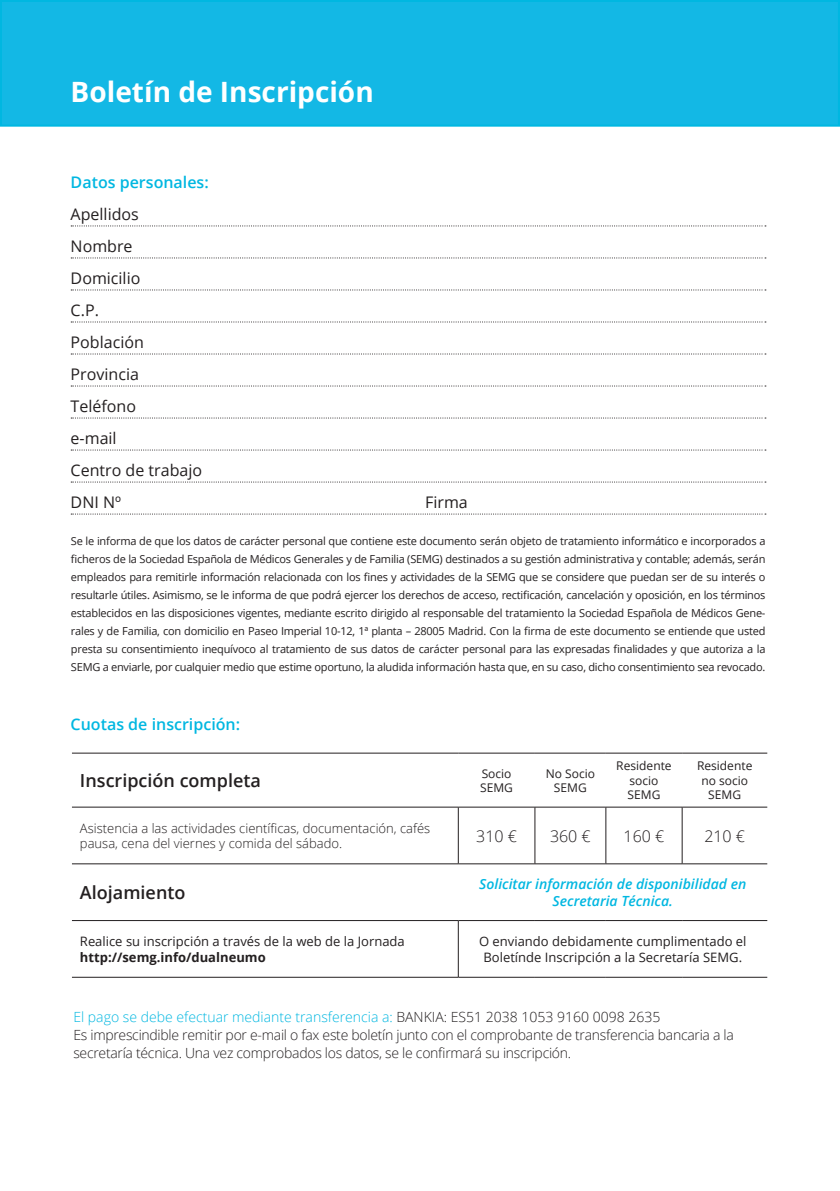
<style>
.page{position:relative;width:840px;height:1191px;background:#fff}
.page>*{position:absolute;margin:0;border:0;box-sizing:border-box;transform-origin:0 0}
.Título_3{font:700 28px "Open Sans";color:#fff}
.Texto_Tabla{font:600 18px "Open Sans";color:#231f20}
.Datos_Subrayados{font:16px "Open Sans";color:#231f20}
.Título_2{font:600 16px "Open Sans";color:#00b7e1}
.Texto_Tabla-2{font:300 16px "Open Sans";color:#231f20}
.Texto_Tabla-3{font:300 14px "Open Sans";letter-spacing:-.02em;color:#231f20}
.Título_2-2{font:300 14px "Open Sans";color:#00b7e1}
.Título_2-3{font:italic 600 14px/16.8px "Open Sans";color:#00b7e1;text-align:center}
.Texto_Tabla-4{font:13px/15.6px "Open Sans";color:#231f20;text-align:center}
.Texto_Tabla-5{font:300 13px/15.6px "Open Sans";color:#231f20}
.Texto_Tabla-6{font:700 13px "Open Sans";color:#231f20}
.Texto_Tabla-7{font:12px/14.4px "Open Sans";color:#231f20;text-align:center}
.nota{font:11px/18px "Open Sans";letter-spacing:-.02em;color:#231f20;text-align:justify}
.s1{color:#231f20}
</style>
<div class="page">
<div style="left:1px;top:1px;width:837px;height:125px;background:#13b8e5"></div>
<div style="left:0;top:0;width:839px;height:127px;border:2px solid #00b7e1"></div>
<hr style="left:72px;top:863px;width:386px;height:1px;background:#231f20">
<hr style="left:458px;top:863px;width:76px;height:1px;background:#231f20">
<hr style="left:534px;top:863px;width:71px;height:1px;background:#231f20">
<hr style="left:605px;top:863px;width:76px;height:1px;background:#231f20">
<hr style="left:681px;top:863px;width:85px;height:1px;background:#231f20">
<hr style="left:72px;top:920px;width:386px;height:1px;background:#231f20">
<hr style="left:458px;top:920px;width:76px;height:1px;background:#231f20">
<hr style="left:534px;top:920px;width:71px;height:1px;background:#231f20">
<hr style="left:605px;top:920px;width:76px;height:1px;background:#231f20">
<hr style="left:681px;top:920px;width:85px;height:1px;background:#231f20">
<hr style="left:72px;top:977px;width:386px;height:1px;background:#231f20">
<hr style="left:458px;top:977px;width:76px;height:1px;background:#231f20">
<hr style="left:534px;top:977px;width:71px;height:1px;background:#231f20">
<hr style="left:605px;top:977px;width:76px;height:1px;background:#231f20">
<hr style="left:681px;top:977px;width:85px;height:1px;background:#231f20">
<hr style="left:72px;top:753px;width:386px;height:1px;background:#231f20">
<hr style="left:458px;top:753px;width:76px;height:1px;background:#231f20">
<hr style="left:534px;top:753px;width:71px;height:1px;background:#231f20">
<hr style="left:605px;top:753px;width:76px;height:1px;background:#231f20">
<hr style="left:681px;top:753px;width:85px;height:1px;background:#231f20">
<hr style="left:72px;top:806px;width:386px;height:1px;background:#231f20">
<hr style="left:458px;top:806px;width:76px;height:1px;background:#231f20">
<hr style="left:534px;top:806px;width:71px;height:1px;background:#231f20">
<hr style="left:605px;top:806px;width:76px;height:1px;background:#231f20">
<hr style="left:681px;top:806px;width:85px;height:1px;background:#231f20">
<hr style="left:534px;top:807px;width:1px;height:56px;background:#231f20">
<hr style="left:605px;top:807px;width:1px;height:56px;background:#231f20">
<hr style="left:681px;top:807px;width:1px;height:56px;background:#231f20">
<hr style="left:457px;top:920px;width:1px;height:57px;background:#231f20">
<hr style="left:457px;top:807px;width:1px;height:56px;background:#231f20">
<svg style="left:71px;top:225px;width:694px;height:1px"></svg>
<svg style="left:71px;top:257px;width:694px;height:1px"></svg>
<svg style="left:71px;top:289px;width:694px;height:1px"></svg>
<svg style="left:71px;top:321px;width:694px;height:1px"></svg>
<svg style="left:71px;top:353px;width:694px;height:1px"></svg>
<svg style="left:71px;top:385px;width:694px;height:1px"></svg>
<svg style="left:71px;top:417px;width:694px;height:1px"></svg>
<svg style="left:71px;top:449px;width:694px;height:1px"></svg>
<svg style="left:71px;top:481px;width:694px;height:1px"></svg>
<svg style="left:71px;top:513px;width:694px;height:1px"></svg>
<p class="Título_3" style="left:71px;top:72px;width:304px">Boletín de Inscripción</p>
<p class="Título_2" style="left:71px;top:171px;width:139px">Datos personales:</p>
<p class="Datos_Subrayados" style="left:71px;top:203px;width:70px">Apellidos</p>
<p class="Datos_Subrayados" style="left:71px;top:235px;width:63px">Nombre</p>
<p class="Datos_Subrayados" style="left:71px;top:267px;width:71px">Domicilio</p>
<p class="Datos_Subrayados" style="left:71px;top:299px;width:30px">C.P.</p>
<p class="Datos_Subrayados" style="left:71px;top:331px;width:75px">Población</p>
<p class="Datos_Subrayados" style="left:71px;top:363px;width:70px">Provincia</p>
<p class="Datos_Subrayados" style="left:71px;top:395px;width:67px">Teléfono</p>
<p class="Datos_Subrayados" style="left:71px;top:427px;width:48px">e-mail</p>
<p class="Datos_Subrayados" style="left:71px;top:459px;width:133px">Centro de trabajo</p>
<p class="Datos_Subrayados" style="left:71px;top:491px;width:52px">DNI Nº</p>
<p class="Datos_Subrayados" style="left:425px;top:491px;width:44px">Firma</p>
<p class="nota" style="left:71px;top:531px;width:695px">Se le informa de que los datos de carácter personal que contiene este documento serán objeto de tratamiento informático e incorporados a ficheros de la Sociedad Española de Médicos Generales y de Familia (SEMG) destinados a su gestión administrativa y contable; además, serán empleados para remitirle información relacionada con los fines y actividades de la SEMG que se considere que puedan ser de su interés o resultarle útiles. Asimismo, se le informa de que podrá ejercer los derechos de acceso, rectificación, cancelación y oposición, en los términos establecidos en las disposiciones vigentes, mediante escrito dirigido al responsable del tratamiento la Sociedad Española de Médicos Gene&shy;rales y de Familia, con domicilio en Paseo Imperial 10-12, 1ª planta – 28005 Madrid. Con la firma de este documento se entiende que usted presta su consentimiento inequívoco al tratamiento de sus datos de carácter personal para las expresadas finalidades y que autoriza a la SEMG a enviarle, por cualquier medio que estime oportuno, la aludida información hasta que, en su caso, dicho consentimiento sea revocado.</p>
<p class="Título_2" style="left:71px;top:713px;width:171px">Cuotas de inscripción:</p>
<p class="Texto_Tabla" style="left:80px;top:768px;width:182px">Inscripción completa</p>
<p class="Texto_Tabla-7" style="left:481px;top:765px;width:31px">Socio</p>
<p class="Texto_Tabla-7" style="left:480px;top:780px;width:34px">SEMG</p>
<p class="Texto_Tabla-7" style="left:545px;top:765px;width:51px">No Socio</p>
<p class="Texto_Tabla-7" style="left:553px;top:780px;width:34px">SEMG</p>
<p class="Texto_Tabla-7" style="left:616px;top:758px;width:57px">Residente socio</p>
<p class="Texto_Tabla-7" style="left:627px;top:787px;width:34px">SEMG</p>
<p class="Texto_Tabla-7" style="left:696px;top:758px;width:57px">Residente no socio</p>
<p class="Texto_Tabla-7" style="left:708px;top:787px;width:34px">SEMG</p>
<p class="Texto_Tabla-5" style="left:80px;top:819px;width:351px">Asistencia a las actividades científicas, documentación, cafés pausa, cena del viernes y comida del sábado.</p>
<p class="Texto_Tabla-2" style="left:476px;top:825px;width:42px">310 €</p>
<p class="Texto_Tabla-2" style="left:549px;top:825px;width:42px">360 €</p>
<p class="Texto_Tabla-2" style="left:623px;top:825px;width:42px">160 €</p>
<p class="Texto_Tabla-2" style="left:704px;top:825px;width:42px">210 €</p>
<p class="Texto_Tabla" style="left:80px;top:880px;width:107px">Alojamiento</p>
<p class="Título_2-3" style="left:479px;top:875px;width:268px">Solicitar información de disponibilidad en<br>Secretaria Técnica.</p>
<p class="Texto_Tabla-4" style="left:80px;top:933px;width:326px">Realice su inscripción a través de la web de la Jornada</p>
<p class="Texto_Tabla-6" style="left:80px;top:947px;width:187px">http://semg.info/dualneumo</p>
<p class="Texto_Tabla-4" style="left:479px;top:933px;width:269px">O enviando debidamente cumplimentado el<br>Boletínde Inscripción a la Secretaría SEMG.</p>
<p class="Título_2-2" style="left:73px;top:1007px;width:588px">El pago se debe efectuar mediante transferencia a: <span class="s1">BANKIA: ES51 2038 1053 9160 0098 2635</span></p>
<p class="Texto_Tabla-3" style="left:73px;top:1025px;width:661px">Es imprescindible remitir por e-mail o fax este boletín junto con el comprobante de transferencia bancaria a la</p>
<p class="Texto_Tabla-3" style="left:73px;top:1043px;width:499px">secretaría técnica. Una vez comprobados los datos, se le confirmará su inscripción.</p>
</div>
